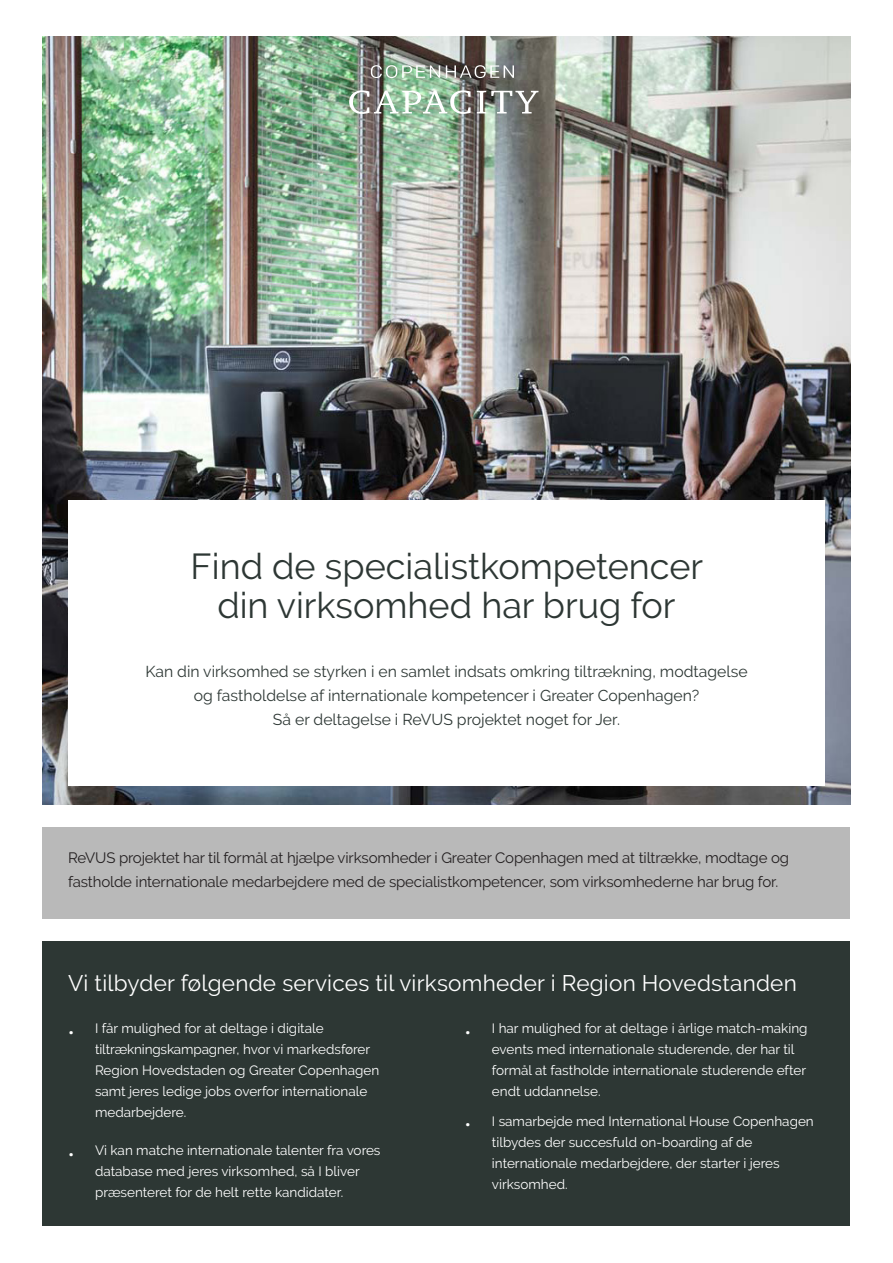
<style>
.page{position:relative;width:893px;height:1263px;background:#fff}
.page>*{position:absolute;margin:0;border:0;box-sizing:border-box;transform-origin:0 0}
.t1{font:36px "Raleway";color:#2d3734}
.t2{font:22.5px "Raleway";letter-spacing:.01em;color:#fff}
.t3{font:15.75px/24px "Raleway";color:#2d3734;text-align:center}
.t4{font:15px/24px "Raleway";letter-spacing:-.01em;color:#231f20}
.t5{font:13.5px/21px "Raleway";color:#fff}
.s1{font-family:"Colfax";font-weight:300;font-size:15px}
</style>
<div class="page">
<div style="left:43px;top:940px;width:807px;height:286px;background:#2d3734"></div>
<img style="left:43px;top:37px;width:807px;height:768px">
<div style="left:68px;top:500px;width:757px;height:286px;background:#fff"></div>
<svg style="left:371px;top:65px;width:69px;height:13px"></svg>
<svg style="left:446px;top:65px;width:68px;height:13px"></svg>
<img style="left:349px;top:90px;width:122px;height:24px">
<svg style="left:477px;top:91px;width:61px;height:22px"></svg>
<div style="left:43px;top:826px;width:807px;height:99px;background:#b9b9b9"></div>
<div style="left:0;top:919px;width:893px;height:21px;background:#fff"></div>
<p class="t1" style="left:191px;top:546px;width:514px">Find de specialistkompetencer</p>
<p class="t1" style="left:217px;top:585px;width:460px">din virksomhed har brug for</p>
<p class="t3" style="left:145px;top:659px;width:604px">Kan din virksomhed se styrken i en samlet indsats omkring tiltrækning, modtagelse og fastholdelse af internationale kompetencer i Greater Copenhagen?</p>
<p class="t3" style="left:273px;top:707px;width:348px">Så er deltagelse i ReVUS projektet noget for Jer.</p>
<p class="t4" style="left:68px;top:846px;width:722px">ReVUS projektet har til formål at hjælpe virksomheder i Greater Copenhagen med at tiltrække, modtage og fastholde internationale medarbejdere med de specialistkompetencer, som virksomhederne har brug for.</p>
<p class="t2" style="left:68px;top:970px;width:730px">Vi tilbyder følgende services til virksomheder i Region Hovedstanden</p>
<p class="t5" style="left:492px;top:1018px;width:317px;text-indent:-27px"><span class="s1">•</span> I har mulighed for at deltage i årlige match-making events med internationale studerende, der har til formål at fastholde internationale studerende efter endt uddannelse.</p>
<p class="t5" style="left:492px;top:1110px;width:323px;text-indent:-27px"><span class="s1">•</span> I samarbejde med International House Copenhagen tilbydes der succesfuld on-boarding af de internationale medarbejdere, der starter i jeres virksomhed.</p>
<p class="t5" style="left:95px;top:1018px;width:286px;text-indent:-27px"><span class="s1">•</span> I får mulighed for at deltage i digitale tiltrækningskampagner, hvor vi markedsfører Region Hovedstaden og Greater Copenhagen samt jeres ledige jobs overfor internationale medarbejdere.</p>
<p class="t5" style="left:95px;top:1140px;width:287px;text-indent:-27px"><span class="s1">•</span> Vi kan matche internationale talenter fra vores database med jeres virksomhed, så I bliver præsenteret for de helt rette kandidater.</p>
</div>
